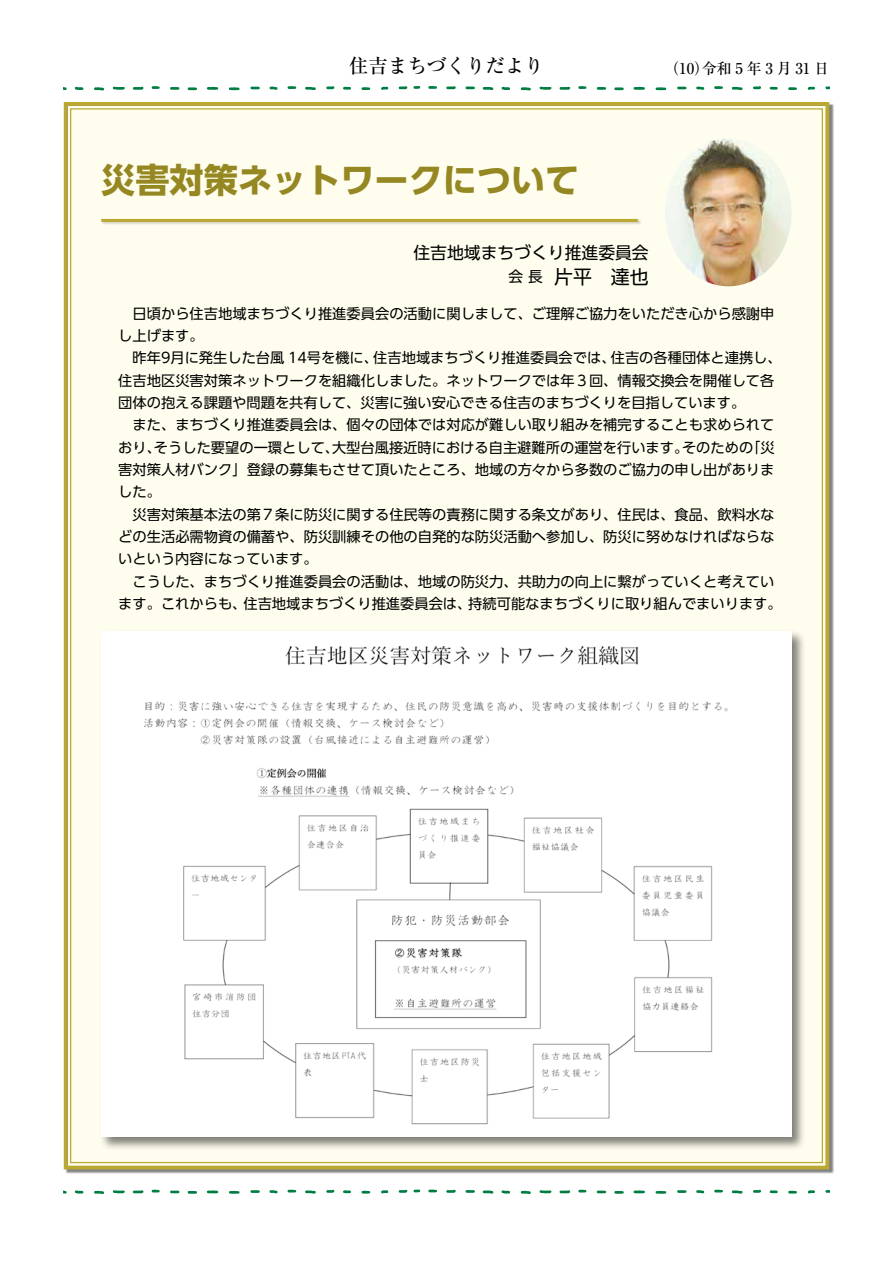
<style>
.page{position:relative;width:893px;height:1263px;background:#fff}
.page>*{position:absolute;margin:0;border:0;box-sizing:border-box;transform-origin:0 0}
.t1{font:700 34.2px "UD Shin Go Pro";color:#958722}
.t2{font:500 19.5px "Ryumin Pro";color:#000}
.t3{font:18.9px "UD Shin Go Pro";color:#000}
.t4{font:16.8px "UD Shin Go Pro";color:#000}
.t5{font:500 15px "Ryumin Pro";color:#000}
.t6{font:14.7px "UD Shin Go Pro";color:#000}
.t7{font:14.25px "UD Shin Go Pro";color:#000}
</style>
<div class="page">
<svg style="left:446px;top:86px;width:10px;height:3px"></svg>
<svg style="left:465px;top:87px;width:10px;height:2px"></svg>
<svg style="left:428px;top:86px;width:9px;height:3px"></svg>
<svg style="left:414px;top:86px;width:6px;height:3px"></svg>
<svg style="left:399px;top:86px;width:8px;height:3px"></svg>
<svg style="left:381px;top:87px;width:7px;height:3px"></svg>
<svg style="left:326px;top:86px;width:9px;height:3px"></svg>
<svg style="left:343px;top:87px;width:8px;height:3px"></svg>
<svg style="left:287px;top:86px;width:9px;height:3px"></svg>
<svg style="left:305px;top:87px;width:11px;height:3px"></svg>
<svg style="left:250px;top:87px;width:10px;height:3px"></svg>
<svg style="left:269px;top:87px;width:9px;height:3px"></svg>
<svg style="left:361px;top:87px;width:9px;height:3px"></svg>
<svg style="left:207px;top:87px;width:11px;height:3px"></svg>
<svg style="left:228px;top:87px;width:12px;height:3px"></svg>
<svg style="left:188px;top:87px;width:9px;height:3px"></svg>
<svg style="left:170px;top:87px;width:9px;height:3px"></svg>
<svg style="left:152px;top:86px;width:8px;height:3px"></svg>
<svg style="left:133px;top:87px;width:11px;height:3px"></svg>
<svg style="left:113px;top:87px;width:12px;height:3px"></svg>
<svg style="left:94px;top:87px;width:10px;height:4px"></svg>
<svg style="left:75px;top:87px;width:8px;height:3px"></svg>
<svg style="left:808px;top:87px;width:7px;height:3px"></svg>
<svg style="left:753px;top:86px;width:8px;height:3px"></svg>
<svg style="left:770px;top:87px;width:8px;height:3px"></svg>
<svg style="left:714px;top:86px;width:9px;height:3px"></svg>
<svg style="left:732px;top:87px;width:11px;height:3px"></svg>
<svg style="left:677px;top:87px;width:9px;height:3px"></svg>
<svg style="left:696px;top:87px;width:8px;height:3px"></svg>
<svg style="left:788px;top:87px;width:9px;height:3px"></svg>
<svg style="left:634px;top:87px;width:11px;height:3px"></svg>
<svg style="left:655px;top:87px;width:11px;height:3px"></svg>
<svg style="left:614px;top:87px;width:10px;height:3px"></svg>
<svg style="left:597px;top:87px;width:9px;height:3px"></svg>
<svg style="left:578px;top:86px;width:8px;height:3px"></svg>
<svg style="left:560px;top:87px;width:10px;height:3px"></svg>
<svg style="left:539px;top:87px;width:12px;height:3px"></svg>
<svg style="left:521px;top:87px;width:10px;height:4px"></svg>
<svg style="left:483px;top:87px;width:10px;height:3px"></svg>
<svg style="left:501px;top:87px;width:9px;height:3px"></svg>
<svg style="left:446px;top:1190px;width:10px;height:3px"></svg>
<svg style="left:465px;top:1190px;width:10px;height:3px"></svg>
<svg style="left:428px;top:1189px;width:9px;height:3px"></svg>
<svg style="left:414px;top:1189px;width:6px;height:3px"></svg>
<svg style="left:399px;top:1190px;width:8px;height:3px"></svg>
<svg style="left:381px;top:1190px;width:7px;height:3px"></svg>
<svg style="left:326px;top:1190px;width:9px;height:3px"></svg>
<svg style="left:343px;top:1190px;width:8px;height:3px"></svg>
<svg style="left:287px;top:1189px;width:9px;height:4px"></svg>
<svg style="left:305px;top:1190px;width:11px;height:3px"></svg>
<svg style="left:250px;top:1190px;width:10px;height:3px"></svg>
<svg style="left:269px;top:1190px;width:9px;height:3px"></svg>
<svg style="left:361px;top:1191px;width:9px;height:3px"></svg>
<svg style="left:207px;top:1190px;width:11px;height:4px"></svg>
<svg style="left:228px;top:1191px;width:12px;height:3px"></svg>
<svg style="left:188px;top:1191px;width:9px;height:3px"></svg>
<svg style="left:170px;top:1190px;width:9px;height:3px"></svg>
<svg style="left:152px;top:1189px;width:8px;height:4px"></svg>
<svg style="left:133px;top:1190px;width:11px;height:3px"></svg>
<svg style="left:113px;top:1190px;width:12px;height:3px"></svg>
<svg style="left:94px;top:1191px;width:10px;height:3px"></svg>
<svg style="left:75px;top:1190px;width:8px;height:3px"></svg>
<svg style="left:825px;top:1190px;width:4px;height:3px"></svg>
<svg style="left:808px;top:1190px;width:7px;height:3px"></svg>
<svg style="left:753px;top:1190px;width:8px;height:3px"></svg>
<svg style="left:770px;top:1190px;width:8px;height:3px"></svg>
<svg style="left:714px;top:1189px;width:9px;height:4px"></svg>
<svg style="left:732px;top:1190px;width:11px;height:3px"></svg>
<svg style="left:677px;top:1190px;width:9px;height:3px"></svg>
<svg style="left:696px;top:1190px;width:8px;height:3px"></svg>
<svg style="left:788px;top:1191px;width:9px;height:3px"></svg>
<svg style="left:634px;top:1190px;width:11px;height:4px"></svg>
<svg style="left:655px;top:1191px;width:11px;height:3px"></svg>
<svg style="left:614px;top:1191px;width:10px;height:3px"></svg>
<svg style="left:597px;top:1190px;width:9px;height:3px"></svg>
<svg style="left:578px;top:1189px;width:8px;height:4px"></svg>
<svg style="left:560px;top:1190px;width:10px;height:3px"></svg>
<svg style="left:539px;top:1190px;width:12px;height:3px"></svg>
<svg style="left:521px;top:1191px;width:10px;height:3px"></svg>
<svg style="left:483px;top:1190px;width:10px;height:4px"></svg>
<svg style="left:501px;top:1190px;width:9px;height:3px"></svg>
<div style="left:63px;top:102px;width:768px;height:1069px;background:#fffeee"></div>
<img style="left:665px;top:138px;width:127px;height:148px">
<div style="left:101px;top:218px;width:540px;height:7px;background:#000;opacity:.2"></div>
<hr style="left:101px;top:219px;width:537px;height:3px;background:#bba830">
<div style="left:99px;top:629px;width:707px;height:522px;background:#000;opacity:.5"></div>
<img style="left:101px;top:631px;width:691px;height:506px">
<h2 class="t2" style="left:349px;top:50px;width:197px">住吉まちづくりだより</h2>
<p class="t5" style="left:664px;top:56px;width:46px">（10）</p>
<p class="t5" style="left:702px;top:56px;width:129px">令和 5 年 3 月 31 日</p>
<h1 class="t1" style="left:101px;top:152px;width:480px">災害対策ネットワークについて</h1>
<p class="t4" style="left:413px;top:239px;width:237px">住吉地域まちづくり推進委員会</p>
<h3 class="t3" style="left:554px;top:262px;width:96px">片平　達也</h3>
<p class="t6" style="left:509px;top:265px;width:36px">会長</p>
<p class="t7" style="left:118px;top:302px;width:658px">　日頃から住吉地域まちづくり推進委員会の活動に関しまして、ご理解ご協力をいただき心から感謝申</p>
<p class="t7" style="left:118px;top:324px;width:87px">し上げます。</p>
<p class="t7" style="left:611px;top:346px;width:172px">住吉の各種団体と連携し、</p>
<p class="t7" style="left:373px;top:346px;width:244px">住吉地域まちづくり推進委員会では、</p>
<p class="t7" style="left:118px;top:346px;width:261px">　昨年9月に発生した台風 14号を機に、</p>
<p class="t7" style="left:118px;top:369px;width:658px">住吉地区災害対策ネットワークを組織化しました。ネットワークでは年３回、情報交換会を開催して各</p>
<p class="t7" style="left:118px;top:391px;width:629px">団体の抱える課題や問題を共有して、災害に強い安心できる住吉のまちづくりを目指しています。</p>
<p class="t7" style="left:118px;top:413px;width:658px">　また、まちづくり推進委員会は、個々の団体では対応が難しい取り組みを補完することも求められて</p>
<p class="t7" style="left:746px;top:436px;width:30px">「災</p>
<p class="t7" style="left:332px;top:436px;width:358px">大型台風接近時における自主避難所の運営を行います。</p>
<p class="t7" style="left:154px;top:436px;width:187px">そうした要望の一環として、</p>
<p class="t7" style="left:682px;top:436px;width:73px">そのための</p>
<p class="t7" style="left:118px;top:436px;width:44px">おり、</p>
<p class="t7" style="left:118px;top:458px;width:658px">害対策人材バンク」登録の募集もさせて頂いたところ、地域の方々から多数のご協力の申し出がありま</p>
<p class="t7" style="left:118px;top:480px;width:44px">した。</p>
<p class="t7" style="left:118px;top:503px;width:658px">　災害対策基本法の第７条に防災に関する住民等の責務に関する条文があり、住民は、食品、飲料水な</p>
<p class="t7" style="left:118px;top:525px;width:658px">どの生活必需物資の備蓄や、防災訓練その他の自発的な防災活動へ参加し、防災に努めなければならな</p>
<p class="t7" style="left:118px;top:547px;width:201px">いという内容になっています。</p>
<p class="t7" style="left:118px;top:570px;width:658px">　こうした、まちづくり推進委員会の活動は、地域の防災力、共助力の向上に繋がっていくと考えてい</p>
<p class="t7" style="left:468px;top:592px;width:315px">持続可能なまちづくりに取り組んでまいります。</p>
<p class="t7" style="left:243px;top:592px;width:229px">住吉地域まちづくり推進委員会は、</p>
<p class="t7" style="left:118px;top:592px;width:130px">ます。これからも、</p>
</div>
